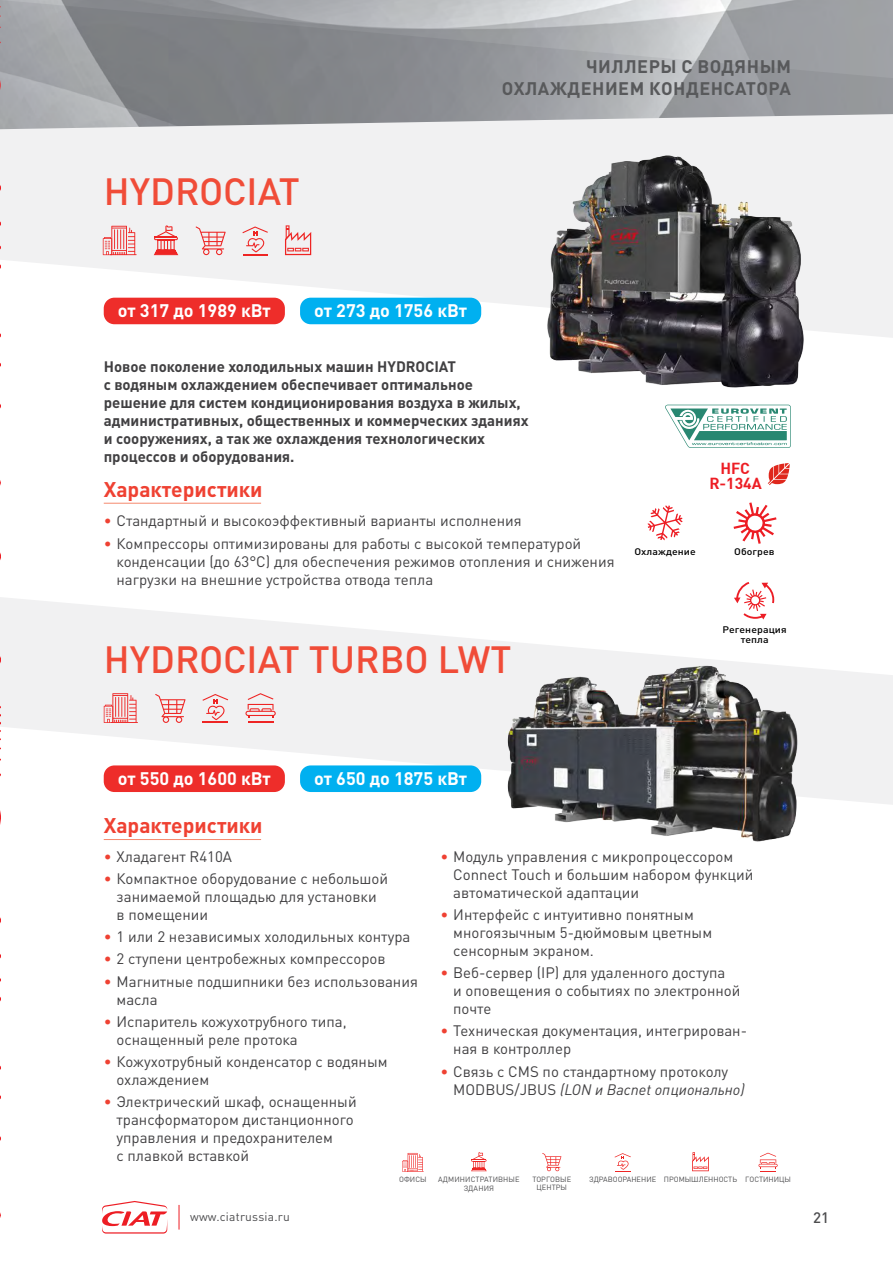
<style>
.page{position:relative;width:893px;height:1263px;background:#fff}
.page>*{position:absolute;margin:0;border:0;box-sizing:border-box;transform-origin:0 0}
.t1{font:500 37.5px "DIN Pro";color:#f04c38}
.t2{font:700 21px "DIN Pro";color:#ef4132}
.t3{font:700 18px "DIN Pro";color:#fff}
.t4{font:700 18px/21.6px "DIN Pro";letter-spacing:.03em;color:#58595b;text-align:right}
.t5{font:700 15.75px "DIN";color:#ed1d24}
.t6{font:15px/18px "DIN Pro";color:#414042}
.t7{font:700 15px/18px "DIN Pro";color:#414042}
.t8{font:500 15px "DIN Pro";color:#4d4d4f}
.t9{font:12px "DIN Pro";letter-spacing:.02em;color:#4d4d4f}
.t10{font:500 9.45px/9.8px "DIN Pro";letter-spacing:.01em;color:#000;text-align:center;scale:1.11 1}
.t11{font:7.5px/9px "DIN Pro";color:#4d4d4f;text-align:center}
.s1{color:#ef4132}
.s2{font-style:italic}
</style>
<div class="page">
<svg style="left:1px;top:145px;width:892px;height:193px;fill:#f1f1f2"></svg>
<svg style="left:1px;top:597px;width:892px;height:208px;fill:#f1f1f2"></svg>
<hr style="left:104px;top:503px;width:157px;height:1px;background:#f5896d">
<hr style="left:104px;top:839px;width:157px;height:1px;background:#f5896d">
<div style="left:104px;top:298px;width:181px;height:26px;background:#ee2d2a;border-radius:11px"></div>
<div style="left:104px;top:765px;width:181px;height:27px;background:#ee2d2a;border-radius:11px"></div>
<div style="left:300px;top:298px;width:181px;height:26px;background:#00b0f0;border-radius:11px"></div>
<div style="left:300px;top:765px;width:181px;height:27px;background:#00b0f0;border-radius:11px"></div>
<svg style="left:202px;top:694px;width:26px;height:29px"></svg>
<svg style="left:245px;top:693px;width:31px;height:30px"></svg>
<svg style="left:155px;top:694px;width:31px;height:29px"></svg>
<svg style="left:104px;top:693px;width:34px;height:30px"></svg>
<img style="left:529px;top:147px;width:289px;height:241px">
<img style="left:495px;top:659px;width:315px;height:183px">
<svg style="left:0;top:0;width:1px;height:1218px"></svg>
<svg style="left:768px;top:463px;width:22px;height:22px"></svg>
<svg style="left:665px;top:405px;width:126px;height:43px"></svg>
<svg style="left:734px;top:582px;width:41px;height:38px"></svg>
<svg style="left:734px;top:502px;width:42px;height:42px"></svg>
<svg style="left:647px;top:505px;width:36px;height:35px"></svg>
<svg style="left:242px;top:226px;width:26px;height:29px"></svg>
<svg style="left:285px;top:225px;width:26px;height:30px"></svg>
<svg style="left:196px;top:226px;width:30px;height:29px"></svg>
<svg style="left:154px;top:225px;width:24px;height:30px"></svg>
<svg style="left:103px;top:226px;width:34px;height:29px"></svg>
<svg style="left:402px;top:1153px;width:22px;height:19px"></svg>
<svg style="left:615px;top:1153px;width:16px;height:19px"></svg>
<hr style="left:758px;top:1164px;width:20px;height:3px;background:#ee2524;border-radius:2px">
<svg style="left:759px;top:1153px;width:18px;height:19px"></svg>
<svg style="left:692px;top:1152px;width:17px;height:19px"></svg>
<svg style="left:542px;top:1153px;width:19px;height:18px"></svg>
<svg style="left:471px;top:1152px;width:16px;height:19px"></svg>
<svg style="left:179px;top:1205px;width:1px;height:24px"></svg>
<svg style="left:102px;top:1201px;width:65px;height:32px"></svg>
<h1 class="t1" style="left:104px;top:161px;width:198px">HYDROCIAT</h1>
<p class="t4" style="left:502px;top:54px;width:290px">ЧИЛЛЕРЫ С ВОДЯНЫМ<br>ОХЛАЖДЕНИЕМ КОНДЕНСАТОРА</p>
<p class="t3" style="left:118px;top:296px;width:154px">от 317 до 1989 кВт</p>
<p class="t3" style="left:314px;top:296px;width:154px">от 273 до 1756 кВт</p>
<p class="t7" style="left:104px;top:356px;width:426px">Новое поколение холодильных машин HYDROCIAT<br>с водяным охлаждением обеспечивает оптимальное решение для систем кондиционирования воздуха в жилых, административных, общественных и коммерческих зданиях и сооружениях, а так же охлаждения технологических процессов и оборудования.</p>
<h2 class="t2" style="left:104px;top:471px;width:160px">Характеристики</h2>
<p class="t6" style="left:104px;top:510px;width:419px"><span class="s1">•</span> Cтандартный и высокоэффективный варианты исполнения</p>
<p class="t6" style="left:116px;top:533px;width:500px;text-indent:-13px"><span class="s1">•</span> Компрессоры оптимизированы для работы с высокой температурой конденсации (до 63°C) для обеспечения режимов отопления и снижения нагрузки на внешние устройства отвода тепла</p>
<h1 class="t1" style="left:104px;top:629px;width:409px">HYDROCIAT TURBO LWT</h1>
<p class="t5" style="left:720px;top:458px;width:31px">HFC</p>
<p class="t5" style="left:709px;top:473px;width:54px">R-134A</p>
<p class="t10" style="left:634px;top:545px;width:57px">Охлаждение</p>
<p class="t10" style="left:734px;top:545px;width:38px">Обогрев</p>
<p class="t10" style="left:723px;top:624px;width:59px">Регенерация тепла</p>
<p class="t3" style="left:118px;top:764px;width:154px">от 550 до 1600 кВт</p>
<h2 class="t2" style="left:104px;top:808px;width:160px">Характеристики</h2>
<p class="t3" style="left:314px;top:764px;width:154px">от 650 до 1875 кВт</p>
<p class="t6" style="left:104px;top:846px;width:130px"><span class="s1">•</span> Хладагент R410A</p>
<p class="t6" style="left:117px;top:868px;width:273px;text-indent:-13px"><span class="s1">•</span> Компактное оборудование с небольшой занимаемой площадью для установки в помещении</p>
<p class="t6" style="left:104px;top:926px;width:308px"><span class="s1">•</span> 1 или 2 независимых холодильных контура</p>
<p class="t6" style="left:104px;top:948px;width:283px"><span class="s1">•</span> 2 ступени центробежных компрессоров</p>
<p class="t6" style="left:117px;top:970px;width:303px;text-indent:-13px"><span class="s1">•</span> Магнитные подшипники без использования масла</p>
<p class="t6" style="left:117px;top:1011px;width:232px;text-indent:-13px"><span class="s1">•</span> Испаритель кожухотрубного типа, оснащенный реле протока</p>
<p class="t6" style="left:117px;top:1051px;width:273px;text-indent:-13px"><span class="s1">•</span> Кожухотрубный конденсатор с водяным охлаждением</p>
<p class="t6" style="left:117px;top:1091px;width:242px;text-indent:-13px"><span class="s1">•</span> Электрический шкаф, оснащенный трансформатором дистанционного управления и предохранителем<br>с плавкой вставкой</p>
<p class="t11" style="left:399px;top:1174px;width:29px">ОФИСЫ</p>
<p class="t6" style="left:453px;top:846px;width:302px;text-indent:-13px"><span class="s1">•</span> Модуль управления с микропроцессором<br>Connect Touch и большим набором функций автоматической адаптации</p>
<p class="t6" style="left:453px;top:904px;width:260px;text-indent:-13px"><span class="s1">•</span> Интерфейс с интуитивно понятным многоязычным 5-дюймовым цветным сенсорным экраном.</p>
<p class="t6" style="left:453px;top:962px;width:289px;text-indent:-13px"><span class="s1">•</span> Веб-сервер (IP) для удаленного доступа<br>и оповещения о событиях по электронной почте</p>
<p class="t6" style="left:453px;top:1020px;width:295px;text-indent:-13px"><span class="s1">•</span> Техническая документация, интегрирован&shy;ная в контроллер</p>
<p class="t6" style="left:453px;top:1060px;width:293px;text-indent:-13px"><span class="s1">•</span> Связь с CMS по стандартному протоколу<br>MODBUS/JBUS <span class="s2">(LON и Bacnet опционально)</span></p>
<p class="t11" style="left:438px;top:1173px;width:83px">АДМИНИСТРАТИВНЫЕ<br>ЗДАНИЯ</p>
<p class="t11" style="left:532px;top:1173px;width:40px">ТОРГОВЫЕ</p>
<p class="t11" style="left:589px;top:1174px;width:203px">ЗДРАВООРАНЕНИЕ ПРОМЫШЛЕННОСТЬ ГОСТИНИЦЫ</p>
<p class="t11" style="left:537px;top:1182px;width:32px">ЦЕНТРЫ</p>
<p class="t9" style="left:190px;top:1207px;width:101px">www.ciatrussia.ru</p>
<p class="t8" style="left:813px;top:1205px;width:17px">21</p>
</div>
